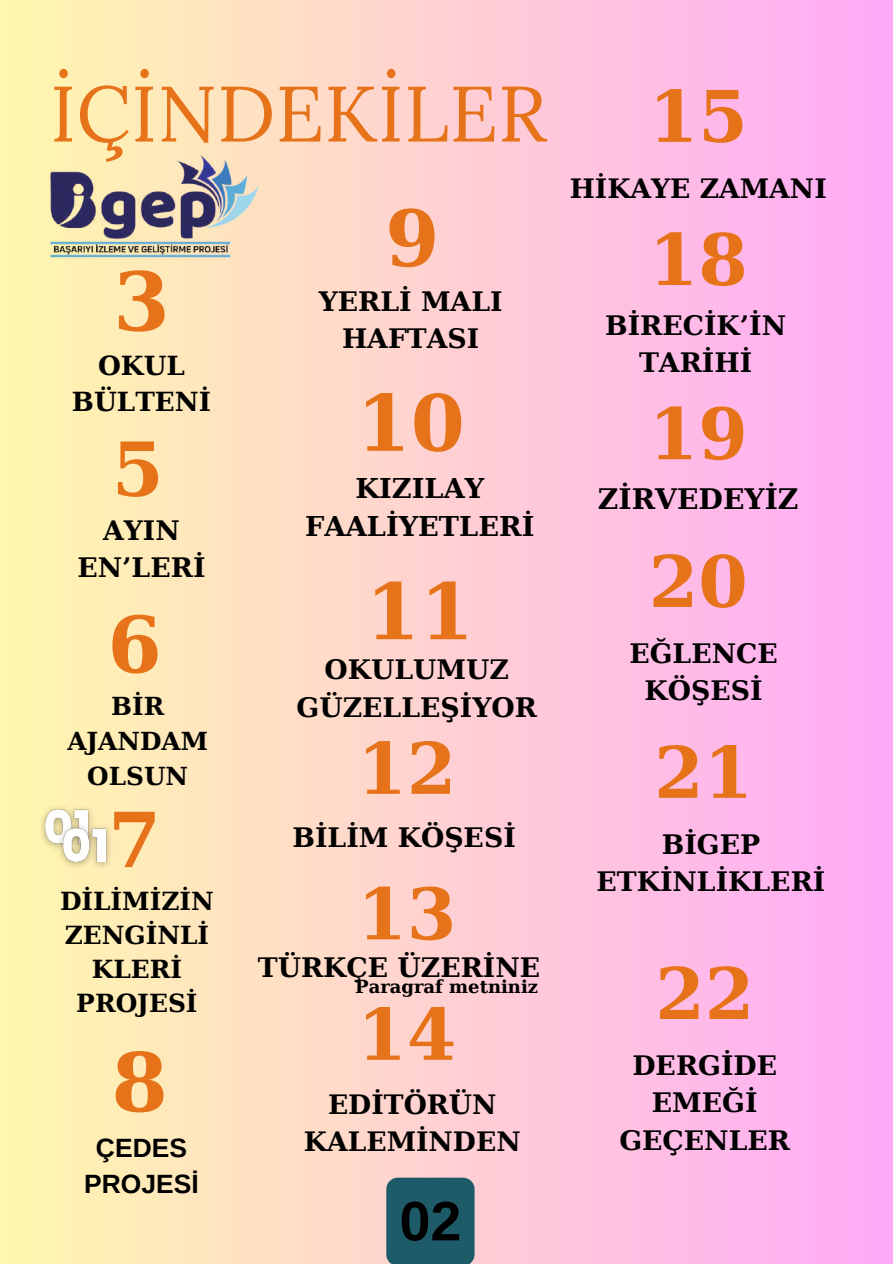
<style>
.page{position:relative;width:893px;height:1264px;background:#fff}
.page>*{position:absolute;margin:0;border:0;box-sizing:border-box;transform-origin:0 0}
.t1{font:700 81.15px "DejaVu Serif";color:#e67319}
.t2{font:78.3px "Lora";color:#e67319}
.t3{font:700 77.85px "DejaVu Serif";color:#e67319}
.t4{font:700 77.7px "DejaVu Serif";color:#e67319}
.t5{font:700 75.9px "DejaVu Serif";color:#e67319}
.t6{font:700 74.55px "DejaVu Serif";color:#e67319}
.t7{font:700 71.1px "DejaVu Serif";color:#e67319}
.t8{font:700 55.65px "Arimo";color:#000}
.t9{font:700 28.2px "DejaVu Serif";color:#000}
.t10{font:700 27.3px/38.2px "DejaVu Serif";color:#000;text-align:center}
.t11{font:700 26.7px/37.2px "DejaVu Serif";color:#000;text-align:center}
.t12{font:700 26.4px/36px "Arimo";color:#000;text-align:center}
.t13{font:700 26.25px/36px "DejaVu Serif";color:#000;text-align:center}
.t14{font:700 24.9px/33.8px "DejaVu Serif";color:#000;text-align:center}
.t15{font:700 24.75px/34.8px "DejaVu Serif";color:#000;text-align:center}
.t16{font:700 18px "DejaVu Serif";color:#000}
</style>
<div class="page">
<div style="left:0;top:0;width:892px;height:1263px;background:linear-gradient(to right,#fff7ad,#ffaaf8)"></div>
<img style="left:50px;top:152px;width:208px;height:107px">
<div style="left:386px;top:1177px;width:88px;height:86px;background:#1e5b69"></div>
<img style="left:32px;top:796px;width:69px;height:63px">
<img style="left:50px;top:814px;width:69px;height:63px">
<h2 class="t2" style="left:50px;top:63px;width:498px">İÇİNDEKİLER</h2>
<h1 class="t1" style="left:113px;top:254px;width:58px">3</h1>
<p class="t13" style="left:72px;top:348px;width:141px">OKUL<br>BÜLTENİ</p>
<h3 class="t6" style="left:112px;top:426px;width:53px">5</h3>
<p class="t11" style="left:77px;top:511px;width:129px">AYIN<br>EN’LERİ</p>
<h3 class="t3" style="left:107px;top:599px;width:56px">6</h3>
<p class="t15" style="left:67px;top:689px;width:142px">BİR<br>AJANDAM<br>OLSUN</p>
<h3 class="t5" style="left:108px;top:795px;width:54px">7</h3>
<p class="t14" style="left:60px;top:884px;width:155px">DİLİMİZİN<br>ZENGİNLİ<br>KLERİ<br>PROJESİ</p>
<h1 class="t1" style="left:111px;top:1035px;width:58px">8</h1>
<p class="t12" style="left:84px;top:1129px;width:116px">ÇEDES<br>PROJESİ</p>
<h3 class="t4" style="left:385px;top:193px;width:56px">9</h3>
<p class="t11" style="left:319px;top:283px;width:185px">YERLİ MALI<br>HAFTASI</p>
<h3 class="t4" style="left:356px;top:378px;width:110px">10</h3>
<p class="t10" style="left:305px;top:469px;width:231px">KIZILAY<br>FAALİYETLERİ</p>
<h3 class="t4" style="left:366px;top:566px;width:110px">11</h3>
<p class="t11" style="left:296px;top:651px;width:242px">OKULUMUZ<br>GÜZELLEŞİYOR</p>
<h3 class="t7" style="left:357px;top:727px;width:100px">12</h3>
<p class="t11" style="left:292px;top:819px;width:225px">BİLİM KÖŞESİ</p>
<h3 class="t7" style="left:357px;top:872px;width:100px">13</h3>
<p class="t11" style="left:258px;top:949px;width:284px">TÜRKÇE ÜZERİNE</p>
<h3 class="t7" style="left:357px;top:993px;width:100px">14</h3>
<p class="t11" style="left:304px;top:1085px;width:218px">EDİTÖRÜN<br>KALEMİNDEN</p>
<p class="t16" style="left:355px;top:976px;width:184px">Paragraf metniniz</p>
<h3 class="t8" style="left:399px;top:1189px;width:63px">02</h3>
<h3 class="t7" style="left:648px;top:75px;width:100px">15</h3>
<p class="t11" style="left:569px;top:170px;width:258px">HİKAYE ZAMANI</p>
<h3 class="t7" style="left:648px;top:218px;width:100px">18</h3>
<p class="t11" style="left:605px;top:307px;width:182px">BİRECİK’İN<br>TARİHİ</p>
<h3 class="t7" style="left:648px;top:392px;width:100px">19</h3>
<p class="t9" style="left:598px;top:482px;width:202px">ZİRVEDEYİZ</p>
<h3 class="t7" style="left:648px;top:540px;width:100px">20</h3>
<p class="t11" style="left:629px;top:635px;width:150px">EĞLENCE<br>KÖŞESİ</p>
<h3 class="t7" style="left:654px;top:731px;width:100px">21</h3>
<p class="t11" style="left:596px;top:826px;width:230px">BİGEP<br>ETKİNLİKLERİ</p>
<h3 class="t7" style="left:655px;top:952px;width:100px">22</h3>
<p class="t11" style="left:619px;top:1047px;width:172px">DERGİDE<br>EMEĞİ<br>GEÇENLER</p>
</div>
